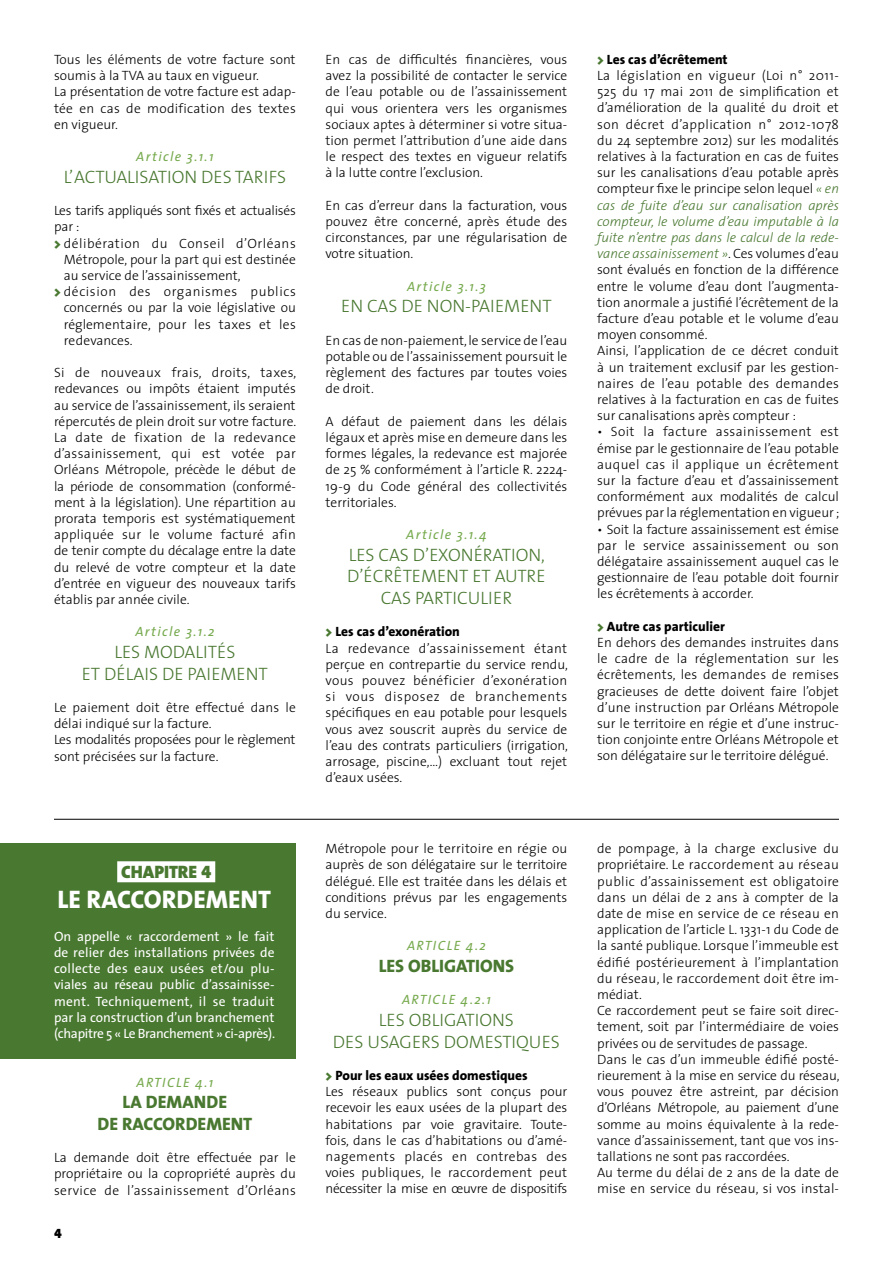
<style>
.page{position:relative;width:893px;height:1263px;background:#fff}
.page>*{position:absolute;margin:0;border:0;box-sizing:border-box;transform-origin:0 0}
.t1{font:800 25.5px "The Sans";color:#fff}
.t2{font:300 18px/21.6px "The Sans";color:#497830;text-align:center}
.t3{font:800 18px/21.6px "The Sans";color:#497830;text-align:center}
.t4{font:18px "The Sans Black Caps";color:#497830}
.t5{font:300 13.5px/16.2px "The Sans";color:#000;text-align:justify}
.t6{font:13.5px/16.2px "The Sans";letter-spacing:-.02em;color:#fff;text-align:justify}
.t7{font:italic 13.5px "The Sans";letter-spacing:.1em;color:#77aa4e}
.t8{font:300 13.5px "The Sans";letter-spacing:-.02em;color:#000}
.t9{font:300 13.5px "The Sans";letter-spacing:.04em;color:#000}
.t10{font:300 13.5px "The Sans";letter-spacing:.02em;color:#000}
.t11{font:300 13.5px "The Sans";letter-spacing:.045em;color:#000}
.t12{font:13.5px "The Sans Black Caps";color:#000}
.s1{font-weight:900;color:#497830}
.s2{font-weight:800}
.s3{font-style:italic;color:#497830}
</style>
<div class="page">
<div style="left:0;top:843px;width:296px;height:216px;background:#497830"></div>
<div style="left:117px;top:861px;width:98px;height:21px;background:#fff"></div>
<hr style="left:54px;top:819px;width:785px;height:1px;background:#000">
<p class="t5" style="left:54px;top:51px;width:243px;text-align:left">Tous les éléments de votre facture sont soumis à la TVA au taux en vigueur.<br>La présentation de votre facture est adap&shy;tée en cas de modification des textes en vigueur.</p>
<p class="t7" style="left:136px;top:145px;width:79px">Article 3.1.1</p>
<h2 class="t2" style="left:64px;top:165px;width:224px">L’ACTUALISATION DES TARIFS</h2>
<p class="t8" style="left:54px;top:199px;width:243px">Les tarifs appliqués sont fixés et actualisés</p>
<p class="t5" style="left:54px;top:218px;width:27px">par :</p>
<p class="t9" style="left:54px;top:232px;width:243px"><span class="s1">&gt;</span> délibération du Conseil d’Orléans</p>
<p class="t5" style="left:64px;top:251px;width:233px">Métropole, pour la part qui est destinée</p>
<p class="t5" style="left:64px;top:267px;width:178px">au service de l’assainissement,</p>
<p class="t11" style="left:54px;top:280px;width:243px"><span class="s1">&gt;</span> décision des organismes publics</p>
<p class="t5" style="left:64px;top:299px;width:233px">concernés ou par la voie législative ou</p>
<p class="t10" style="left:64px;top:313px;width:233px">réglementaire, pour les taxes et les</p>
<p class="t5" style="left:64px;top:332px;width:70px">redevances.</p>
<p class="t5" style="left:54px;top:364px;width:244px">Si de nouveaux frais, droits, taxes, redevances ou impôts étaient imputés au service de l’assainissement, ils seraient répercutés de plein droit sur votre facture.<br>La date de fixation de la redevance d’assainissement, qui est votée par Orléans Métropole, précède le début de la période de consommation (conformé&shy;ment à la législation). Une répartition au prorata temporis est systématiquement appliquée sur le volume facturé afin de tenir compte du décalage entre la date du relevé de votre compteur et la date d’entrée en vigueur des nouveaux tarifs établis par année civile.</p>
<p class="t7" style="left:135px;top:621px;width:81px">Article 3.1.2</p>
<h2 class="t2" style="left:82px;top:640px;width:188px">LES MODALITÉS<br>ET DÉLAIS DE PAIEMENT</h2>
<p class="t5" style="left:54px;top:699px;width:243px;text-align:left">Le paiement doit être effectué dans le délai indiqué sur la facture.<br>Les modalités proposées pour le règlement sont précisées sur la facture.</p>
<h2 class="t4" style="left:121px;top:856px;width:92px">CHAPITRE 4</h2>
<h1 class="t1" style="left:58px;top:878px;width:215px">LE RACCORDEMENT</h1>
<p class="t6" style="left:54px;top:928px;width:223px">On appelle « raccordement » le fait de relier des installations privées de collecte des eaux usées et/ou plu&shy;viales au réseau public d’assainisse&shy;ment. Techniquement, il se traduit par la construction d’un branchement (chapitre 5 « Le Branchement » ci-après).</p>
<p class="t7" style="left:136px;top:1071px;width:78px">ARTICLE 4.1</p>
<h2 class="t3" style="left:97px;top:1091px;width:156px">LA DEMANDE<br>DE RACCORDEMENT</h2>
<p class="t5" style="left:54px;top:1149px;width:243px">La demande doit être effectuée par le propriétaire ou la copropriété auprès du service de l’assainissement d’Orléans</p>
<p class="t12" style="left:54px;top:1222px;width:9px">4</p>
<p class="t5" style="left:326px;top:51px;width:243px">En cas de difficultés financières, vous avez la possibilité de contacter le service de l’eau potable ou de l’assainissement qui vous orientera vers les organismes sociaux aptes à déterminer si votre situa&shy;tion permet l’attribution d’une aide dans le respect des textes en vigueur relatifs à la lutte contre l’exclusion.</p>
<p class="t5" style="left:326px;top:197px;width:243px">En cas d’erreur dans la facturation, vous pouvez être concerné, après étude des circonstances, par une régularisation de votre situation.</p>
<p class="t7" style="left:407px;top:275px;width:80px">Article 3.1.3</p>
<h2 class="t2" style="left:341px;top:295px;width:212px">EN CAS DE NON-PAIEMENT</h2>
<p class="t5" style="left:326px;top:332px;width:243px">En cas de non-paiement, le service de l’eau potable ou de l’assainissement poursuit le règlement des factures par toutes voies de droit.</p>
<p class="t5" style="left:326px;top:413px;width:243px">A défaut de paiement dans les délais légaux et après mise en demeure dans les formes légales, la redevance est majorée de 25 % conformément à l’article R. 2224- 19-9 du Code général des collectivités territoriales.</p>
<p class="t7" style="left:406px;top:523px;width:82px">Article 3.1.4</p>
<h2 class="t2" style="left:347px;top:543px;width:200px">LES CAS D’EXONÉRATION,<br>D’ÉCRÊTEMENT ET AUTRE<br>CAS PARTICULIER</h2>
<p class="t5" style="left:326px;top:623px;width:244px;text-align:left"><span class="s1">&gt;</span> <span class="s2">Les cas d’exonération<br></span>La redevance d’assainissement étant perçue en contrepartie du service rendu, vous pouvez bénéficier d’exonération si vous disposez de branchements spécifiques en eau potable pour lesquels vous avez souscrit auprès du service de l’eau des contrats particuliers (irrigation, arrosage, piscine,…) excluant tout rejet d’eaux usées.</p>
<p class="t5" style="left:326px;top:840px;width:243px">Métropole pour le territoire en régie ou auprès de son délégataire sur le territoire délégué. Elle est traitée dans les délais et conditions prévus par les engagements du service.</p>
<p class="t7" style="left:407px;top:935px;width:80px">ARTICLE 4.2</p>
<h2 class="t3" style="left:379px;top:955px;width:137px">LES OBLIGATIONS</h2>
<p class="t7" style="left:402px;top:989px;width:90px">ARTICLE 4.2.1</p>
<h2 class="t2" style="left:333px;top:1008px;width:229px">LES OBLIGATIONS<br>DES USAGERS DOMESTIQUES</h2>
<p class="t5" style="left:326px;top:1067px;width:243px;text-align:left"><span class="s1">&gt;</span> <span class="s2">Pour les eaux usées domestiques<br></span>Les réseaux publics sont conçus pour recevoir les eaux usées de la plupart des habitations par voie gravitaire. Toute&shy;fois, dans le cas d’habitations ou d’amé&shy;nagements placés en contrebas des voies publiques, le raccordement peut nécessiter la mise en œuvre de dispositifs</p>
<p class="t5" style="left:597px;top:51px;width:243px;text-align:left"><span class="s1">&gt;</span> <span class="s2">Les cas d’écrêtement<br></span>La législation en vigueur (Loi n° 2011- 525 du 17 mai 2011 de simplification et d’amélioration de la qualité du droit et son décret d’application n° 2012-1078 du 24 septembre 2012) sur les modalités relatives à la facturation en cas de fuites sur les canalisations d’eau potable après compteur fixe le principe selon lequel <span class="s3">« en cas de fuite d’eau sur canalisation après compteur, le volume d’eau imputable à la fuite n’entre pas dans le calcul de la rede&shy;vance assainissement »</span>. Ces volumes d’eau sont évalués en fonction de la différence entre le volume d’eau dont l’augmenta&shy;tion anormale a justifié l’écrêtement de la facture d’eau potable et le volume d’eau moyen consommé.<br>Ainsi, l’application de ce décret conduit à un traitement exclusif par les gestion&shy;naires de l’eau potable des demandes relatives à la facturation en cas de fuites sur canalisations après compteur :</p>
<p class="t5" style="left:597px;top:423px;width:244px">• Soit la facture assainissement est émise par le gestionnaire de l’eau potable auquel cas il applique un écrêtement sur la facture d’eau et d’assainissement conformément aux modalités de calcul prévues par la réglementation en vigueur ;</p>
<p class="t5" style="left:597px;top:520px;width:243px">• Soit la facture assainissement est émise par le service assainissement ou son délégataire assainissement auquel cas le gestionnaire de l’eau potable doit fournir les écrêtements à accorder.</p>
<p class="t5" style="left:597px;top:618px;width:243px;text-align:left"><span class="s1">&gt;</span> <span class="s2">Autre cas particulier<br></span>En dehors des demandes instruites dans le cadre de la réglementation sur les écrêtements, les demandes de remises gracieuses de dette doivent faire l’objet d’une instruction par Orléans Métropole sur le territoire en régie et d’une instruc&shy;tion conjointe entre Orléans Métropole et son délégataire sur le territoire délégué.</p>
<p class="t5" style="left:597px;top:840px;width:244px;text-align:left">de pompage, à la charge exclusive du propriétaire. Le raccordement au réseau public d’assainissement est obligatoire dans un délai de 2 ans à compter de la date de mise en service de ce réseau en application de l’article L. 1331-1 du Code de la santé publique. Lorsque l’immeuble est édifié postérieurement à l’implantation du réseau, le raccordement doit être im&shy;médiat.<br>Ce raccordement peut se faire soit direc&shy;tement, soit par l’intermédiaire de voies privées ou de servitudes de passage.<br>Dans le cas d’un immeuble édifié posté&shy;rieurement à la mise en service du réseau, vous pouvez être astreint, par décision d’Orléans Métropole, au paiement d’une somme au moins équivalente à la rede&shy;vance d’assainissement, tant que vos ins&shy;tallations ne sont pas raccordées.<br>Au terme du délai de 2 ans de la date de mise en service du réseau, si vos instal-</p>
</div>
